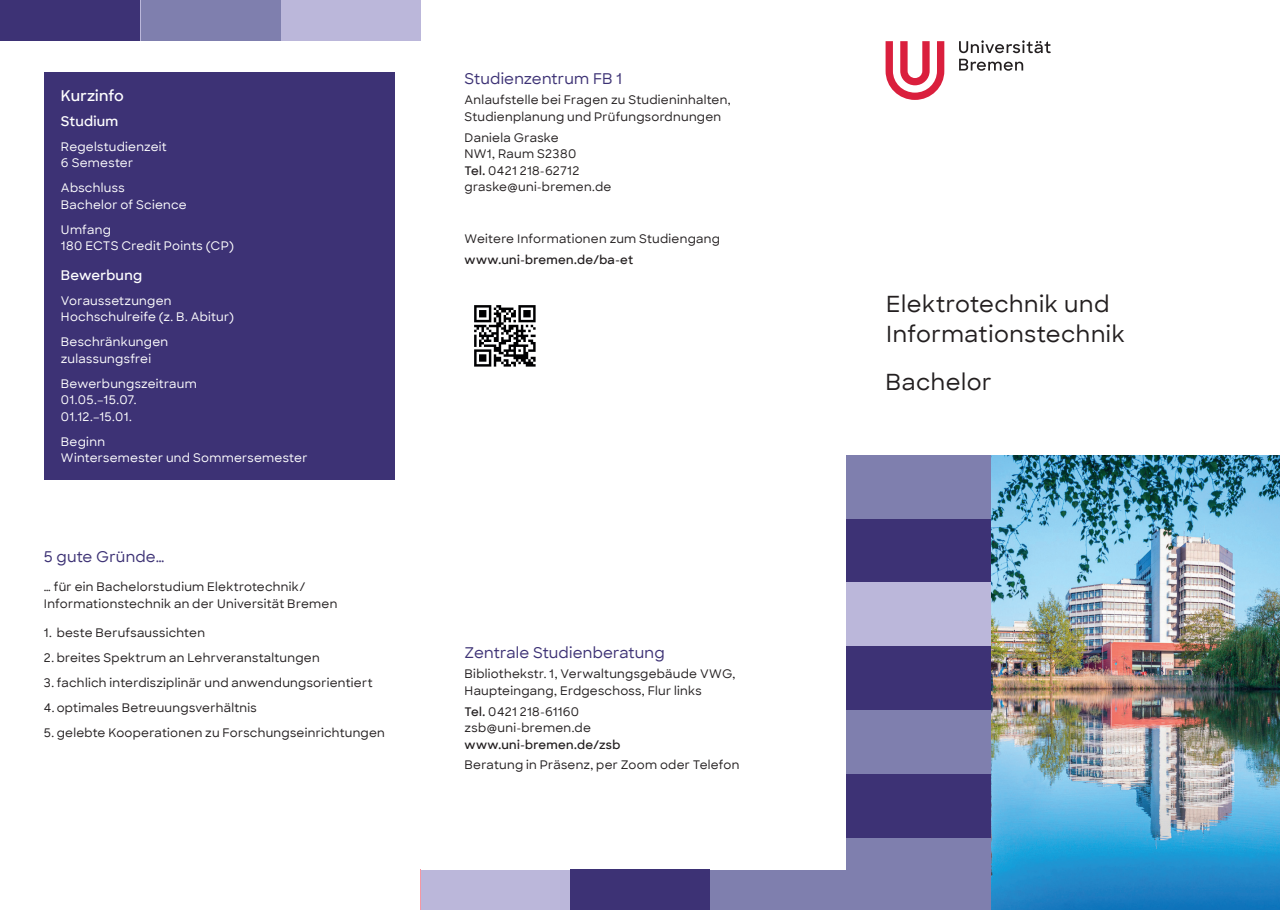
<style>
.page{position:relative;width:1280px;height:910px;background:#fff}
.page>*{position:absolute;margin:0;border:0;box-sizing:border-box;transform-origin:0 0}
.t1{font:500 22.5px/30px "Sharp Sans";letter-spacing:.025em;color:#231f20}
.t2{font:500 15px "Sharp Sans";letter-spacing:.015em;color:#3d3275}
.t3{font:600 15px "Sharp Sans";letter-spacing:.005em;color:#fff}
.t4{font:600 13.5px "Sharp Sans";letter-spacing:.02em;color:#fff}
.t5{font:500 12px/16.5px "Sharp Sans";letter-spacing:.025em;color:#231f20}
.t6{font:500 12px/16.5px "Sharp Sans";letter-spacing:.02em;color:#fff}
.t7{font:600 12px "Sharp Sans";letter-spacing:.025em;color:#231f20}
.s1{font-weight:600}
</style>
<div class="page">
<svg style="left:959px;top:59px;width:64px;height:12px"></svg>
<svg style="left:959px;top:40px;width:92px;height:13px"></svg>
<svg style="left:885px;top:41px;width:59px;height:59px"></svg>
<img style="left:991px;top:455px;width:289px;height:454px">
<div style="left:846px;top:455px;width:145px;height:455px;background:#3d3275"></div>
<div style="left:846px;top:583px;width:145px;height:63px;background:#bbb7da"></div>
<div style="left:846px;top:710px;width:145px;height:64px;background:#7f7fae"></div>
<div style="left:473px;top:870px;width:377px;height:40px;background:#7f7fae"></div>
<div style="left:44px;top:0;width:377px;height:40px;background:#bbb7da"></div>
<div style="left:570px;top:870px;width:140px;height:40px;background:#3d3275"></div>
<div style="left:141px;top:0;width:140px;height:40px;background:#7f7fae"></div>
<div style="left:421px;top:870px;width:149px;height:40px;background:#bbb7da"></div>
<div style="left:0;top:0;width:140px;height:40px;background:#3d3275"></div>
<div style="left:846px;top:838px;width:145px;height:72px;background:#7f7fae"></div>
<div style="left:846px;top:455px;width:145px;height:64px;background:#7f7fae"></div>
<div style="left:44px;top:72px;width:350px;height:407px;background:#3d3275"></div>
<img style="left:474px;top:305px;width:62px;height:62px">
<p class="t3" style="left:61px;top:84px;width:64px">Kurzinfo</p>
<p class="t4" style="left:61px;top:111px;width:59px">Studium</p>
<p class="t6" style="left:61px;top:138px;width:107px">Regelstudienzeit<br>6 Semester</p>
<p class="t6" style="left:61px;top:179px;width:127px">Abschluss<br>Bachelor of Science</p>
<p class="t6" style="left:61px;top:221px;width:175px">Umfang<br>180 ECTS Credit Points (CP)</p>
<p class="t4" style="left:61px;top:265px;width:83px">Bewerbung</p>
<p class="t6" style="left:61px;top:292px;width:175px">Voraussetzungen<br>Hochschulreife (z. B. Abitur)</p>
<p class="t6" style="left:61px;top:333px;width:109px">Beschränkungen zulassungsfrei</p>
<p class="t6" style="left:61px;top:375px;width:137px">Bewerbungszeitraum<br>01.05.–15.07.<br>01.12.–15.01.</p>
<p class="t6" style="left:61px;top:433px;width:248px">Beginn<br>Wintersemester und Sommersemester</p>
<p class="t2" style="left:44px;top:545px;width:122px">5 gute Gründe…</p>
<p class="t5" style="left:44px;top:578px;width:295px">… für ein Bachelorstudium Elektrotechnik/<br>Informationstechnik an der Universität Bremen</p>
<p class="t5" style="left:44px;top:624px;width:163px">1. beste Berufsaussichten</p>
<p class="t5" style="left:44px;top:649px;width:277px">2. breites Spektrum an Lehrveranstaltungen</p>
<p class="t5" style="left:44px;top:674px;width:330px">3. fachlich interdisziplinär und anwendungsorientiert</p>
<p class="t5" style="left:44px;top:699px;width:214px">4. optimales Betreuungsverhältnis</p>
<p class="t5" style="left:44px;top:724px;width:342px">5. gelebte Kooperationen zu Forschungseinrichtungen</p>
<p class="t2" style="left:465px;top:67px;width:159px">Studienzentrum FB 1</p>
<p class="t5" style="left:465px;top:91px;width:268px">Anlaufstelle bei Fragen zu Studieninhalten,<br>Studienplanung und Prüfungsordnungen</p>
<p class="t5" style="left:465px;top:128px;width:148px">Daniela Graske<br>NW1, Raum S2380<br><span class="s1">Tel.</span> 0421 218-62712 graske@uni-bremen.de</p>
<p class="t5" style="left:465px;top:230px;width:257px">Weitere Informationen zum Studiengang</p>
<p class="t7" style="left:465px;top:250px;width:170px">www.uni-bremen.de/ba-et</p>
<p class="t2" style="left:465px;top:641px;width:202px">Zentrale Studienberatung</p>
<p class="t5" style="left:465px;top:665px;width:272px">Bibliothekstr. 1, Verwaltungsgebäude VWG,<br>Haupteingang, Erdgeschoss, Flur links</p>
<p class="t5" style="left:465px;top:702px;width:128px"><span class="s1">Tel.</span> 0421 218-61160 zsb@uni-bremen.de</p>
<p class="t7" style="left:465px;top:735px;width:157px">www.uni-bremen.de/zsb</p>
<p class="t5" style="left:465px;top:756px;width:276px">Beratung in Präsenz, per Zoom oder Telefon</p>
<h1 class="t1" style="left:886px;top:288px;width:240px">Elektrotechnik und<br>Informationstechnik</h1>
<h1 class="t1" style="left:885px;top:366px;width:108px">Bachelor</h1>
</div>
